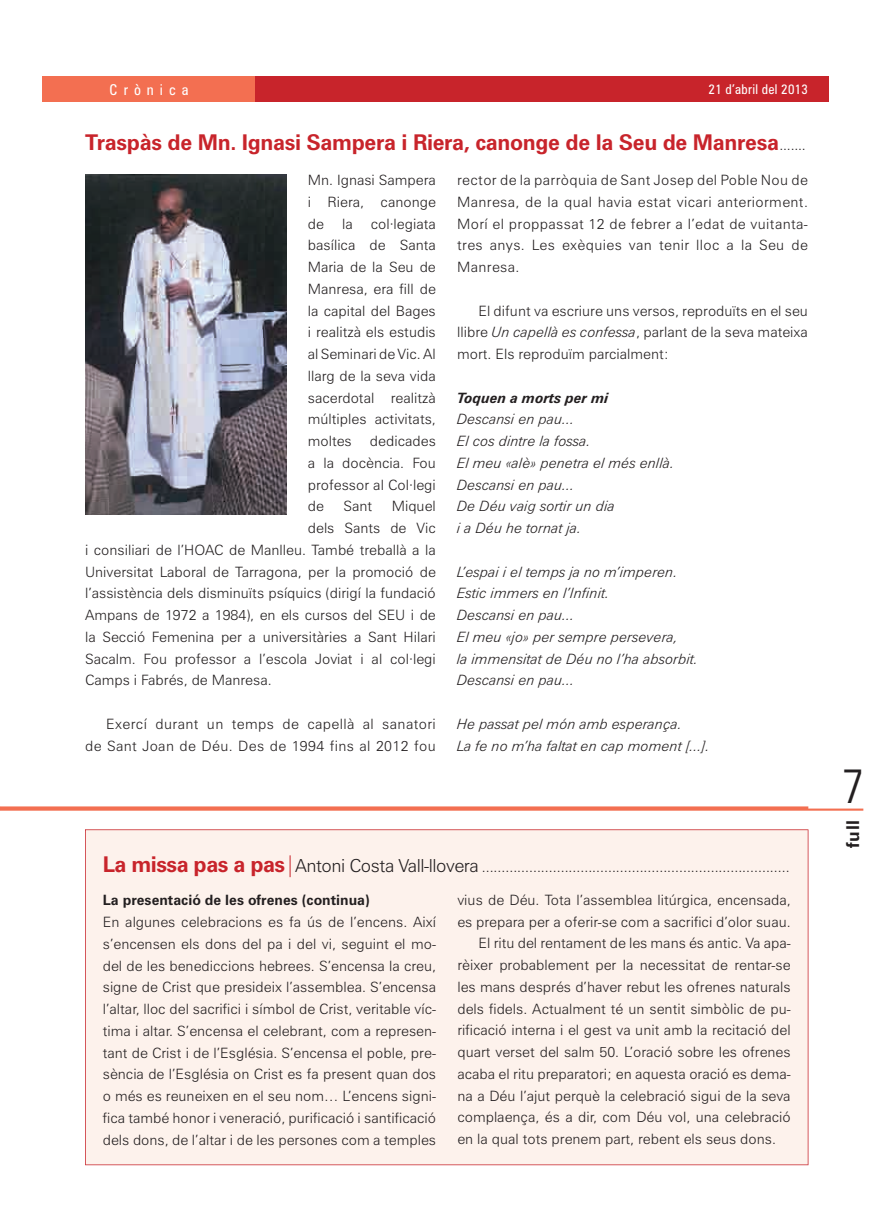
<style>
.page{position:relative;width:893px;height:1212px;background:#fff}
.page>*{position:absolute;margin:0;border:0;box-sizing:border-box;transform-origin:0 0}
.t1{font:300 condensed 48px "Zurich BT";color:#231f20}
.t2{font:700 21.75px "Zurich BT";letter-spacing:-.015em;color:#c8242b}
.t3{font:700 17.7px "Zurich BT";color:#231f20}
.t4{font:condensed 15px "Zurich BT";letter-spacing:.4em;color:#fff}
.t5{font:300 14.25px/21.8px "Zurich BT";color:#231f20;text-align:justify}
.t6{font:italic 300 14.25px/21.8px "Zurich BT";color:#231f20}
.t7{font:300 14.25px/21.8px "Zurich BT";letter-spacing:.025em;color:#231f20;text-align:right}
.t8{font:700 14.25px "Zurich BT";color:#231f20}
.t9{font:italic 700 14.25px "Zurich BT";color:#231f20}
.t10{font:condensed 13.5px "Zurich BT";letter-spacing:.02em;color:#fff}
.s1{font-weight:300;font-size:14.25px;color:#231f20}
.s2{font-style:italic}
.s3{font-weight:700;font-size:21.75px;color:#c8242b}
.s4{font-size:21.75px;color:#c8242b}
.s5{font-size:18px}
</style>
<div class="page">
<div style="left:43px;top:77px;width:786px;height:25px;background:#c8242b"></div>
<div style="left:43px;top:77px;width:212px;height:25px;background:#f36f51"></div>
<svg style="left:0;top:806px;width:863px;height:5px;background:#f4886f"></svg>
<div style="left:85px;top:829px;width:723px;height:336px;background:#fdf2ec"></div>
<img style="left:85px;top:174px;width:202px;height:341px">
<p class="t4" style="left:110px;top:81px;width:80px">Crònica</p>
<p class="t10" style="left:709px;top:81px;width:101px">21 d’abril del 2013</p>
<h2 class="t2" style="left:85px;top:129px;width:722px">Traspàs de Mn. Ignasi Sampera i Riera, canonge de la Seu de Manresa<span class="s1">.......</span></h2>
<p class="t5" style="left:308px;top:169px;width:130px">Mn. Ignasi Sampera i Riera, canonge de</p>
<p class="t5" style="left:308px;top:213px;width:130px;text-indent:63px">col·legiata basílica de Santa Maria de la Seu de Manresa, era fill de la capital del Bages i realitzà els estudis al Seminari de Vic. Al llarg de la seva vida sacerdotal realitzà múltiples activitats, moltes</p>
<p class="t5" style="left:342px;top:213px;width:12px">la</p>
<p class="t5" style="left:308px;top:430px;width:130px;text-indent:62px">dedicades a la docència. Fou professor al Col·legi de</p>
<p class="t5" style="left:343px;top:495px;width:30px">Sant</p>
<p class="t5" style="left:392px;top:495px;width:46px">Miquel</p>
<p class="t5" style="left:308px;top:517px;width:130px">dels Sants de Vic</p>
<p class="t5" style="left:85px;top:539px;width:352px">i consiliari de l’HOAC de Manlleu. També treballà a la</p>
<p class="t5" style="left:85px;top:561px;width:352px">Universitat Laboral de Tarragona, per la promoció de</p>
<p class="t5" style="left:85px;top:582px;width:352px">l’assistència dels disminuïts psíquics (dirigí la fundació</p>
<p class="t5" style="left:85px;top:604px;width:352px">Ampans de 1972 a 1984), en els cursos del SEU i de</p>
<p class="t5" style="left:85px;top:626px;width:352px">la Secció Femenina per a universitàries a Sant Hilari</p>
<p class="t5" style="left:85px;top:648px;width:352px">Sacalm. Fou professor a l’escola Joviat i al col·legi</p>
<p class="t5" style="left:85px;top:669px;width:188px">Camps i Fabrés, de Manresa.</p>
<p class="t7" style="left:85px;top:713px;width:352px">Exercí durant un temps de capellà al sanatori<br>de Sant Joan de Déu. Des de 1994 fins al 2012 fou</p>
<p class="t5" style="left:457px;top:169px;width:352px">rector de la parròquia de Sant Josep del Poble Nou de Manresa, de la qual havia estat vicari anteriorment.<br>Morí el proppassat 12 de febrer a l’edat de vuitanta&shy;tres anys. Les exèquies van tenir lloc a la Seu de Manresa.</p>
<p class="t5" style="left:457px;top:300px;width:352px;text-indent:21px">El difunt va escriure uns versos, reproduïts en el seu llibre <span class="s2">Un capellà es confessa</span>, parlant de la seva mateixa mort. Els reproduïm parcialment:</p>
<p class="t9" style="left:457px;top:389px;width:153px">Toquen a morts per mi</p>
<p class="t6" style="left:457px;top:408px;width:219px">Descansi en pau...<br>El cos dintre la fossa.<br>El meu «alè» penetra el més enllà.<br>Descansi en pau...<br>De Déu vaig sortir un dia<br>i a Déu he tornat ja.</p>
<p class="t6" style="left:457px;top:560px;width:243px">L’espai i el temps ja no m’imperen.<br>Estic immers en l’Infinit.<br>Descansi en pau...<br>El meu «jo» per sempre persevera,<br>la immensitat de Déu no l’ha absorbit.<br>Descansi en pau...</p>
<p class="t6" style="left:457px;top:713px;width:254px">He passat pel món amb esperança.<br>La fe no m’ha faltat en cap moment [...].</p>
<p class="t5" style="left:103px;top:855px;width:688px"><span class="s3">La missa pas a pas</span><span class="s4">|</span><span class="s5">Antoni Costa Vall-llovera</span> ..............................................................................</p>
<p class="t8" style="left:103px;top:891px;width:268px">La presentació de les ofrenes (continua)</p>
<p class="t5" style="left:103px;top:911px;width:335px">En algunes celebracions es fa ús de l’encens. Així s’encensen els dons del pa i del vi, seguint el mo&shy;del de les benediccions hebrees. S’encensa la creu, signe de Crist que presideix l’assemblea. S’encensa l’altar, lloc del sacrifici i símbol de Crist, veritable víc&shy;tima i altar. S’encensa el celebrant, com a represen&shy;tant de Crist i de l’Església. S’encensa el poble, pre&shy;sència de l’Església on Crist es fa present quan dos o més es reuneixen en el seu nom… L’encens signi&shy;fica també honor i veneració, purificació i santificació dels dons, de l’altar i de les persones com a temples</p>
<p class="t5" style="left:457px;top:889px;width:335px">vius de Déu. Tota l’assemblea litúrgica, encensada,</p>
<p class="t5" style="left:457px;top:910px;width:335px">es prepara per a oferir-se com a sacrifici d’olor suau.</p>
<p class="t5" style="left:479px;top:932px;width:314px">El ritu del rentament de les mans és antic. Va apa-</p>
<p class="t5" style="left:457px;top:954px;width:335px">rèixer probablement per la necessitat de rentar-se</p>
<p class="t5" style="left:457px;top:976px;width:335px">les mans després d’haver rebut les ofrenes naturals</p>
<p class="t5" style="left:457px;top:997px;width:335px">dels fidels. Actualment té un sentit simbòlic de pu-</p>
<p class="t5" style="left:457px;top:1019px;width:335px">rificació interna i el gest va unit amb la recitació del</p>
<p class="t5" style="left:457px;top:1041px;width:335px">quart verset del salm 50. L’oració sobre les ofrenes</p>
<p class="t5" style="left:457px;top:1063px;width:335px">acaba el ritu preparatori; en aquesta oració es dema-</p>
<p class="t5" style="left:457px;top:1084px;width:335px">na a Déu l’ajut perquè la celebració sigui de la seva</p>
<p class="t5" style="left:457px;top:1106px;width:335px">complaença, és a dir, com Déu vol, una celebració</p>
<p class="t5" style="left:457px;top:1128px;width:320px">en la qual tots prenem part, rebent els seus dons.</p>
<h1 class="t1" style="left:842px;top:756px;width:24px">7</h1>
<p class="t3" style="left:842px;top:848px;width:30px;rotate:-90deg">full</p>
</div>
